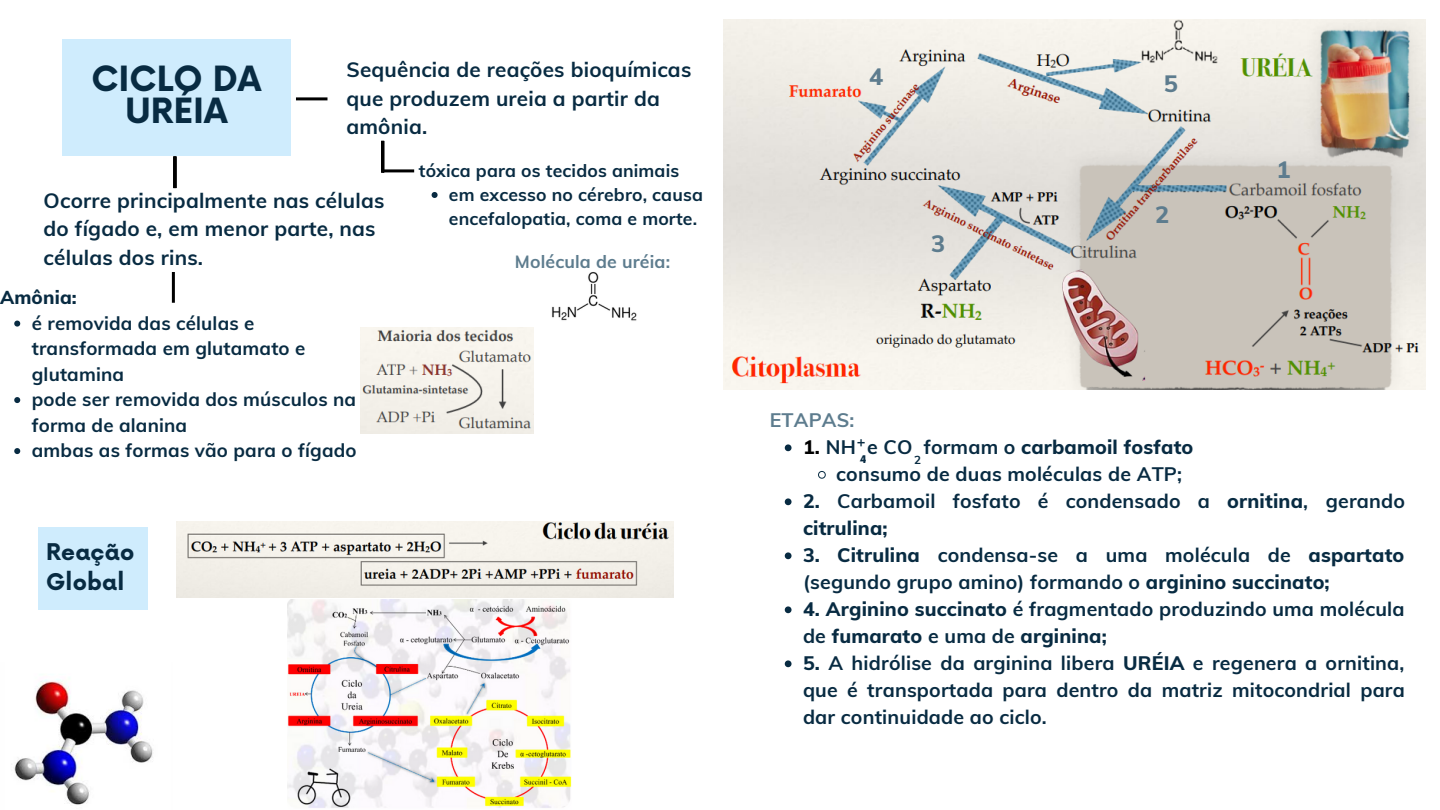
<style>
.page{position:relative;width:1440px;height:810px;background:#fff}
.page>*{position:absolute;margin:0;border:0;box-sizing:border-box;transform-origin:0 0}
.t1{font:700 33.9px/31.5px "Now";color:#082b42;text-align:center}
.t2{font:800 23.6px "Muli";color:#5d7c8e}
.t3{font:700 22.4px/30.8px "Now";letter-spacing:.01em;color:#082b42}
.t4{font:700 20.7px/28.3px "Muli";letter-spacing:.01em;color:#082b42}
.t5{font:700 19.6px/27px "Muli";letter-spacing:.01em;color:#082b42}
.t6{font:800 19.6px "Muli";letter-spacing:.01em;color:#082b42}
.t7{font:700 19.6px "Muli";letter-spacing:.01em;color:#5d7c8e}
.t8{font:700 18.7px/25.5px "Muli";letter-spacing:.01em;color:#082b42}
.t9{font:800 18.7px "Muli";letter-spacing:.01em;color:#082b42}
.t10{font:700 17.7px "Muli";letter-spacing:.01em;color:#5d7c8e}
.t11{font:700 17.6px/24px "Muli";letter-spacing:.01em;color:#082b42}
.t12{font:700 14.6px "Muli";color:#082b42}
.t13{font:700 11.6px "Muli";color:#082b42}
.t14{font:900 10.3px "Now";color:#082b42}
.s1{color:#000}
.s2{font-weight:700}
.s3{font-weight:800}
</style>
<div class="page">
<div style="left:62px;top:40px;width:229px;height:115px;background:#cfecfd"></div>
<div style="left:38px;top:528px;width:109px;height:82px;background:#cfecfd"></div>
<hr style="left:296px;top:97px;width:31px;height:3px;background:#000">
<hr style="left:383px;top:169px;width:31px;height:3px;background:#000">
<hr style="left:381px;top:141px;width:3px;height:31px;background:#000">
<img style="left:360px;top:328px;width:174px;height:105px">
<hr style="left:173px;top:157px;width:3px;height:31px;background:#000">
<hr style="left:172px;top:272px;width:3px;height:31px;background:#000">
<img style="left:724px;top:20px;width:702px;height:369px">
<img style="left:176px;top:522px;width:498px;height:75px">
<img style="left:551px;top:272px;width:86px;height:49px">
<img style="left:14px;top:679px;width:139px;height:126px">
<img style="left:287px;top:600px;width:284px;height:208px">
<svg style="left:432px;top:192px;width:6px;height:6px"></svg>
<svg style="left:14px;top:321px;width:6px;height:6px"></svg>
<svg style="left:14px;top:397px;width:6px;height:6px"></svg>
<svg style="left:14px;top:448px;width:6px;height:6px"></svg>
<svg style="left:785px;top:444px;width:7px;height:7px"></svg>
<svg style="left:818px;top:471px;width:8px;height:8px"></svg>
<svg style="left:785px;top:498px;width:7px;height:7px"></svg>
<svg style="left:785px;top:552px;width:7px;height:7px"></svg>
<svg style="left:785px;top:606px;width:7px;height:7px"></svg>
<svg style="left:785px;top:660px;width:7px;height:7px"></svg>
<p class="t1" style="left:91px;top:65px;width:172px">CICLO DA<br>URÉIA</p>
<p class="t4" style="left:347px;top:55px;width:346px">Sequência de reações bioquímicas que produzem ureia a partir da amônia.</p>
<p class="t11" style="left:419px;top:158px;width:262px">tóxica para os tecidos animais</p>
<p class="t4" style="left:44px;top:186px;width:342px">Ocorre principalmente nas células do fígado e, em menor parte, nas células dos rins.</p>
<p class="t9" style="left:0;top:285px;width:78px">Amônia:</p>
<p class="t8" style="left:32px;top:310px;width:275px">é removida das células e transformada em glutamato e glutamina</p>
<p class="t8" style="left:32px;top:386px;width:326px">pode ser removida dos músculos na forma de alanina</p>
<p class="t8" style="left:32px;top:437px;width:326px">ambas as formas vão para o fígado</p>
<p class="t3" style="left:46px;top:538px;width:90px">Reação<br>Global</p>
<p class="t11" style="left:449px;top:182px;width:256px">em excesso no cérebro, causa encefalopatia, coma e morte.</p>
<p class="t10" style="left:515px;top:250px;width:157px">Molécula de uréia:</p>
<p class="t2" style="left:869px;top:61px;width:16px">4</p>
<p class="t2" style="left:1164px;top:69px;width:16px">5</p>
<p class="t2" style="left:931px;top:228px;width:16px">3</p>
<p class="t2" style="left:1155px;top:200px;width:16px">2</p>
<p class="t7" style="left:770px;top:408px;width:86px">ETAPAS:</p>
<p class="t2" style="left:1277px;top:155px;width:16px">1</p>
<p class="t6" style="left:803px;top:435px;width:392px"><span class="s1">1.</span> <span class="s2">NH e CO formam o</span> carbamoil fosfato</p>
<p class="t5" style="left:836px;top:460px;width:347px">consumo de duas moléculas de ATP;</p>
<p class="t5" style="left:803px;top:487px;width:604px"><span class="s3">2.</span> Carbamoil fosfato é condensado a <span class="s3">ornitina</span>, gerando <span class="s3">citrulina;</span></p>
<p class="t5" style="left:803px;top:541px;width:603px"><span class="s3">3. Citrulina</span> condensa-se a uma molécula de <span class="s3">aspartato </span>(segundo grupo amino) formando o <span class="s3">arginino succinato;</span></p>
<p class="t5" style="left:803px;top:595px;width:603px"><span class="s3">4. Arginino succinato</span> é fragmentado produzindo uma molécula de <span class="s3">fumarato</span> e uma de <span class="s3">arginina;</span></p>
<p class="t5" style="left:803px;top:649px;width:603px;text-align:justify"><span class="s3">5.</span> A hidrólise da arginina libera <span class="s3">URÉIA</span> e regenera a ornitina, que é transportada para dentro da matriz mitocondrial para dar continuidade ao ciclo.</p>
<p class="t12" style="left:857px;top:433px;width:10px">+</p>
<p class="t13" style="left:914px;top:452px;width:9px">2</p>
<p class="t14" style="left:860px;top:454px;width:8px">4</p>
</div>
